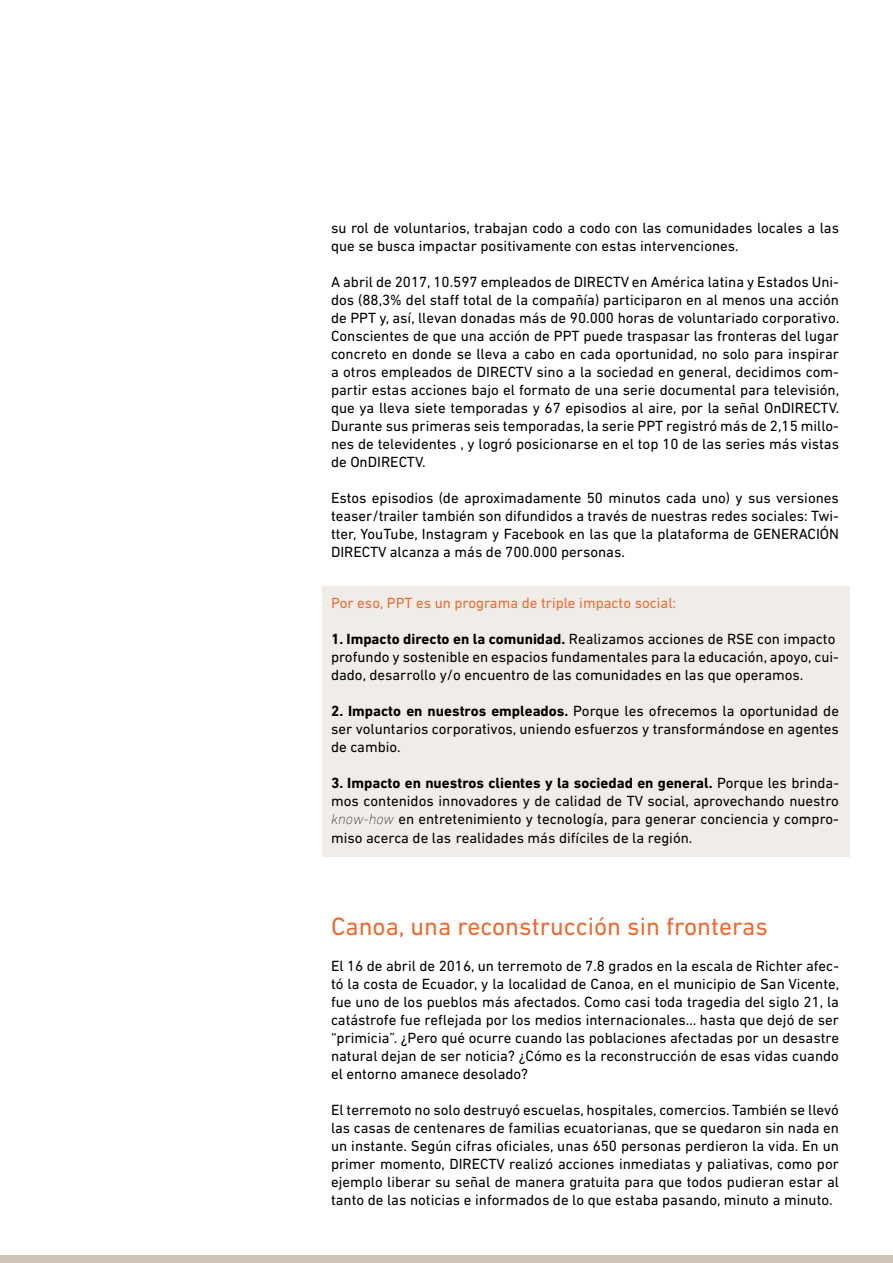
<style>
.page{position:relative;width:893px;height:1263px;background:#fff}
.page>*{position:absolute;margin:0;border:0;box-sizing:border-box;transform-origin:0 0}
.t1{font:25.5px "DIN Next LT Pro";color:#ed6b32}
.t2{font:15px/18px "DIN Next LT Pro";color:#000;text-align:justify}
.t3{font:15px "DIN Next LT Pro";color:#ed6b32}
.s1{font-weight:700}
.s2{font-weight:200;font-style:italic}
</style>
<div class="page">
<div style="left:0;top:1255px;width:893px;height:8px;background:#cec5b7"></div>
<div style="left:322px;top:586px;width:528px;height:271px;background:#f0ede9"></div>
<p class="t2" style="left:331px;top:219px;width:509px">su rol de voluntarios, trabajan codo a codo con las comunidades locales a las que se busca impactar positivamente con estas intervenciones.</p>
<p class="t2" style="left:331px;top:273px;width:510px">A abril de 2017, 10.597 empleados de DIRECTV en América latina y Estados Uni&shy;dos (88,3% del staff total de la compañía) participaron en al menos una acción de PPT y, así, llevan donadas más de 90.000 horas de voluntariado corporativo.<br>Conscientes de que una acción de PPT puede traspasar las fronteras del lugar concreto en donde se lleva a cabo en cada oportunidad, no solo para inspirar a otros empleados de DIRECTV sino a la sociedad en general, decidimos com&shy;partir estas acciones bajo el formato de una serie documental para televisión, que ya lleva siete temporadas y 67 episodios al aire, por la señal OnDIRECTV.<br>Durante sus primeras seis temporadas, la serie PPT registró más de 2,15 millo&shy;nes de televidentes , y logró posicionarse en el top 10 de las series más vistas de OnDIRECTV.</p>
<p class="t2" style="left:331px;top:489px;width:509px">Estos episodios (de aproximadamente 50 minutos cada uno) y sus versiones teaser/trailer también son difundidos a través de nuestras redes sociales: Twi&shy;tter, YouTube, Instagram y Facebook en las que la plataforma de GENERACIÓN DIRECTV alcanza a más de 700.000 personas.</p>
<p class="t3" style="left:331px;top:594px;width:347px">Por eso, PPT es un programa de triple impacto social:</p>
<p class="t2" style="left:331px;top:630px;width:509px;text-align:left"><span class="s1">1. Impacto directo en la comunidad.</span> Realizamos acciones de RSE con impacto profundo y sostenible en espacios fundamentales para la educación, apoyo, cui&shy;dado, desarrollo y/o encuentro de las comunidades en las que operamos.</p>
<p class="t2" style="left:331px;top:702px;width:509px"><span class="s1">2. Impacto en nuestros empleados.</span> Porque les ofrecemos la oportunidad de ser voluntarios corporativos, uniendo esfuerzos y transformándose en agentes de cambio.</p>
<p class="t2" style="left:331px;top:774px;width:509px"><span class="s1">3. Impacto en nuestros clientes y la sociedad en general.</span> Porque les brinda&shy;mos contenidos innovadores y de calidad de TV social, aprovechando nuestro <span class="s2">know-how</span> en entretenimiento y tecnología, para generar conciencia y compro&shy;miso acerca de las realidades más difíciles de la región.</p>
<h1 class="t1" style="left:331px;top:911px;width:438px">Canoa, una reconstrucción sin fronteras</h1>
<p class="t2" style="left:331px;top:956px;width:510px">El 16 de abril de 2016, un terremoto de 7.8 grados en la escala de Richter afec&shy;tó la costa de Ecuador, y la localidad de Canoa, en el municipio de San Vicente, fue uno de los pueblos más afectados. Como casi toda tragedia del siglo 21, la catástrofe fue reflejada por los medios internacionales… hasta que dejó de ser “primicia”. ¿Pero qué ocurre cuando las poblaciones afectadas por un desastre natural dejan de ser noticia? ¿Cómo es la reconstrucción de esas vidas cuando el entorno amanece desolado?</p>
<p class="t2" style="left:331px;top:1100px;width:509px">El terremoto no solo destruyó escuelas, hospitales, comercios. También se llevó las casas de centenares de familias ecuatorianas, que se quedaron sin nada en un instante. Según cifras oficiales, unas 650 personas perdieron la vida. En un primer momento, DIRECTV realizó acciones inmediatas y paliativas, como por ejemplo liberar su señal de manera gratuita para que todos pudieran estar al tanto de las noticias e informados de lo que estaba pasando, minuto a minuto.</p>
</div>
